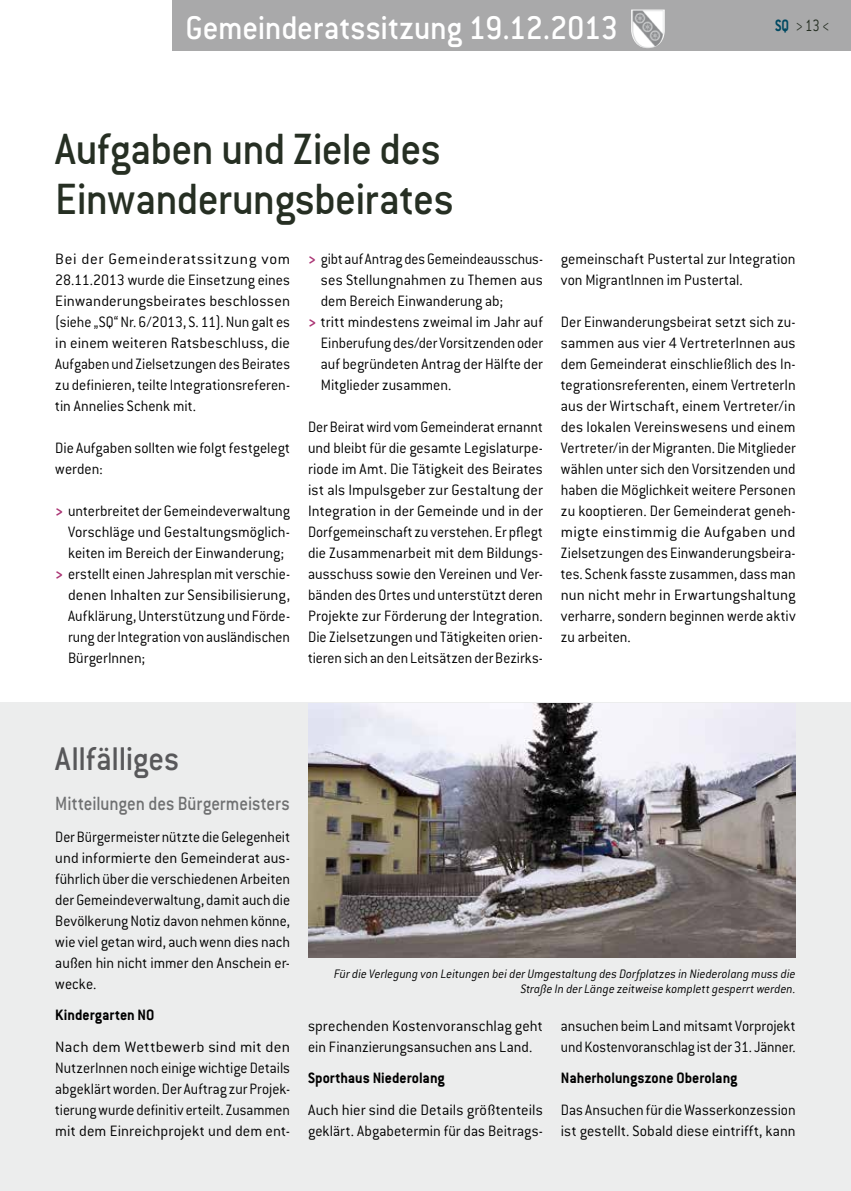
<style>
.page{position:relative;width:851px;height:1191px;background:#fff}
.page>*{position:absolute;margin:0;border:0;box-sizing:border-box;transform-origin:0 0}
.t1{font:500 48px/49.5px "Conduit ITC";letter-spacing:-.02em;color:#262f23;scale:.95 1}
.t2{font:500 36px "Conduit ITC";letter-spacing:-.01em;color:#fff;scale:.95 1}
.t3{font:500 36px "Conduit ITC";letter-spacing:-.01em;color:#58585a;scale:.95 1}
.t4{font:500 21px "Conduit ITC";letter-spacing:-.005em;color:#707172;scale:.9 1}
.t5{font:300 18px "Conduit ITC";color:#262f23;scale:.8 1}
.t6{font:300 16.5px/21px "Conduit ITC";color:#000;scale:.95 1}
.t7{font:300 16.5px/21px "Conduit ITC";color:#000;text-align:justify;scale:.93 1}
.t8{font:300 16.5px/21px "Conduit ITC";color:#000;text-align:justify}
.t9{font:300 16.5px/21px "Conduit ITC";color:#000;scale:.94 1}
.t10{font:300 16.5px/21px "Conduit ITC";color:#000;scale:.96 1}
.t11{font:700 16.5px "Conduit ITC";color:#000;scale:.95 1}
.t12{font:300 16.5px "Conduit ITC";color:#000;scale:.92 1}
.t13{font:italic 300 13.5px/15px "Conduit ITC";letter-spacing:.005em;color:#000;text-align:right;scale:.95 1}
.s1{font-weight:700;color:#004962}
.s2{font-weight:700;color:#aa3474}
</style>
<div class="page">
<div style="left:173px;top:0;width:677px;height:51px;background:#a9a9aa"></div>
<div style="left:0;top:703px;width:850px;height:488px;background:#eceded"></div>
<img style="left:631px;top:10px;width:33px;height:38px">
<img style="left:308px;top:703px;width:487px;height:254px">
<h2 class="t2" style="left:185px;top:7px;width:457px">Gemeinderatssitzung 19.12.2013</h2>
<p class="t5" style="left:775px;top:16px;width:70px"><span class="s1">SQ</span> &gt; 13 &lt;</p>
<h1 class="t1" style="left:55px;top:124px;width:421px">Aufgaben und Ziele des<br>Einwanderungsbeirates</h1>
<p class="t12" style="left:308px;top:250px;width:257px"><span class="s2">&gt;</span> gibt auf Antrag des Gemeindeausschus-</p>
<p class="t8" style="left:321px;top:269px;width:223px">ses Stellungnahmen zu Themen aus</p>
<p class="t6" style="left:321px;top:290px;width:193px">dem Bereich Einwanderung ab;</p>
<p class="t10" style="left:308px;top:311px;width:246px"><span class="s2">&gt;</span> tritt mindestens zweimal im Jahr auf</p>
<p class="t7" style="left:321px;top:332px;width:240px">Einberufung des/der Vorsitzenden oder</p>
<p class="t6" style="left:321px;top:353px;width:235px">auf begründeten Antrag der Hälfte der</p>
<p class="t6" style="left:321px;top:374px;width:139px">Mitglieder zusammen.</p>
<p class="t7" style="left:308px;top:416px;width:254px">Der Beirat wird vom Gemeinderat ernannt und bleibt für die gesamte Legislaturpe&shy;riode im Amt. Die Tätigkeit des Beirates ist als Impulsgeber zur Gestaltung der Integration in der Gemeinde und in der Dorfgemeinschaft zu verstehen. Er pflegt die Zusammenarbeit mit dem Bildungs&shy;ausschuss sowie den Vereinen und Ver&shy;bänden des Ortes und unterstützt deren Projekte zur Förderung der Integration.<br>Die Zielsetzungen und Tätigkeiten orien&shy;tieren sich an den Leitsätzen der Bezirks-</p>
<p class="t8" style="left:55px;top:248px;width:236px">Bei der Gemeinderatssitzung vom 28.11.2013 wurde die Einsetzung eines Einwanderungsbeirates beschlossen (siehe „SQ“ Nr. 6/2013, S. 11). Nun galt es in einem weiteren Ratsbeschluss, die Aufgaben und Zielsetzungen des Beirates zu definieren, teilte Integrationsreferen&shy;tin Annelies Schenk mit.</p>
<p class="t6" style="left:55px;top:437px;width:248px">Die Aufgaben sollten wie folgt festgelegt werden:</p>
<p class="t6" style="left:55px;top:500px;width:248px"><span class="s2">&gt;</span> unterbreitet der Gemeindeverwaltung</p>
<p class="t8" style="left:68px;top:521px;width:223px">Vorschläge und Gestaltungsmöglich-</p>
<p class="t6" style="left:68px;top:542px;width:229px">keiten im Bereich der Einwanderung;</p>
<p class="t9" style="left:55px;top:563px;width:251px"><span class="s2">&gt;</span> erstellt einen Jahresplan mit verschie-</p>
<p class="t8" style="left:68px;top:584px;width:223px">denen Inhalten zur Sensibilisierung,</p>
<p class="t6" style="left:68px;top:605px;width:235px">Aufklärung, Unterstützung und Förde-</p>
<p class="t7" style="left:68px;top:626px;width:240px">rung der Integration von ausländischen</p>
<p class="t6" style="left:68px;top:647px;width:82px">BürgerInnen;</p>
<p class="t10" style="left:561px;top:248px;width:246px">gemeinschaft Pustertal zur Integration von MigrantInnen im Pustertal.</p>
<p class="t6" style="left:561px;top:311px;width:249px;text-align:justify">Der Einwanderungsbeirat setzt sich zu&shy;sammen aus vier 4 VertreterInnen aus dem Gemeinderat einschließlich des In&shy;tegrationsreferenten, einem VertreterIn aus der Wirtschaft, einem Vertreter/in des lokalen Vereinswesens und einem Vertreter/in der Migranten. Die Mitglieder wählen unter sich den Vorsitzenden und haben die Möglichkeit weitere Personen zu kooptieren. Der Gemeinderat geneh&shy;migte einstimmig die Aufgaben und Zielsetzungen des Einwanderungsbeira&shy;tes. Schenk fasste zusammen, dass man nun nicht mehr in Erwartungshaltung verharre, sondern beginnen werde aktiv zu arbeiten.</p>
<h2 class="t3" style="left:55px;top:738px;width:132px">Allfälliges</h2>
<p class="t4" style="left:55px;top:792px;width:262px">Mitteilungen des Bürgermeisters</p>
<p class="t7" style="left:55px;top:826px;width:254px">Der Bürgermeister nützte die Gelegenheit und informierte den Gemeinderat aus&shy;führlich über die verschiedenen Arbeiten der Gemeindeverwaltung, damit auch die Bevölkerung Notiz davon nehmen könne, wie viel getan wird, auch wenn dies nach außen hin nicht immer den Anschein er&shy;wecke.</p>
<p class="t11" style="left:55px;top:1005px;width:106px">Kindergarten NO</p>
<p class="t8" style="left:55px;top:1036px;width:236px">Nach dem Wettbewerb sind mit den NutzerInnen noch einige wichtige Details abgeklärt worden. Der Auftrag zur Projek&shy;tierung wurde definitiv erteilt. Zusammen mit dem Einreichprojekt und dem ent-</p>
<p class="t13" style="left:334px;top:966px;width:487px">Für die Verlegung von Leitungen bei der Umgestaltung des Dorfplatzes in Niederolang muss die<br>Straße In der Länge zeitweise komplett gesperrt werden.</p>
<p class="t8" style="left:308px;top:1015px;width:236px">sprechenden Kostenvoranschlag geht ein Finanzierungsansuchen ans Land.</p>
<p class="t11" style="left:308px;top:1068px;width:145px">Sporthaus Niederolang</p>
<p class="t8" style="left:308px;top:1099px;width:236px">Auch hier sind die Details größtenteils geklärt. Abgabetermin für das Beitrags-</p>
<p class="t9" style="left:561px;top:1015px;width:251px">ansuchen beim Land mitsamt Vorprojekt und Kostenvoranschlag ist der 31. Jänner.</p>
<p class="t11" style="left:561px;top:1068px;width:187px">Naherholungszone Oberolang</p>
<p class="t6" style="left:561px;top:1099px;width:248px">Das Ansuchen für die Wasserkonzession ist gestellt. Sobald diese eintrifft, kann</p>
</div>
